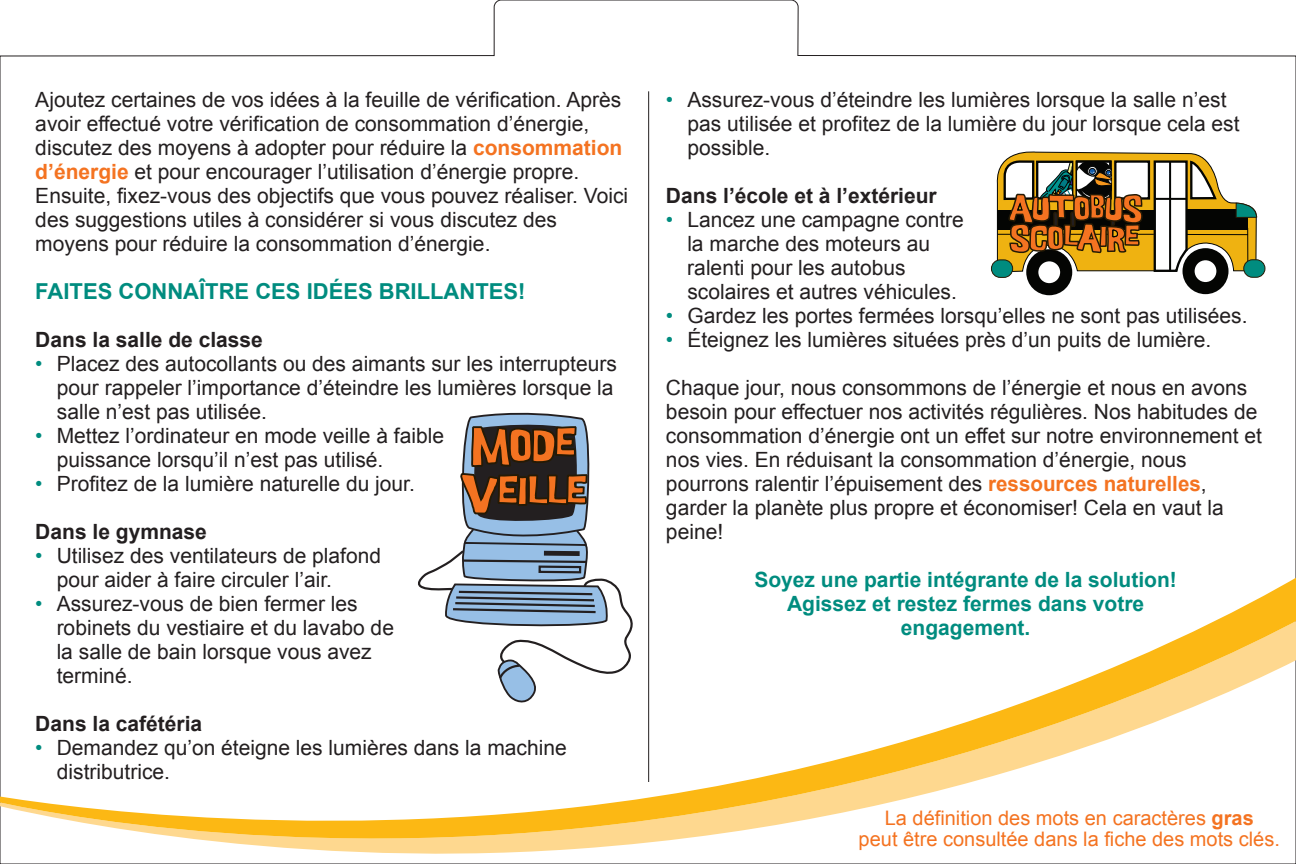
<style>
.page{position:relative;width:1296px;height:864px;background:#fff}
.page>*{position:absolute;margin:0;border:0;box-sizing:border-box;transform-origin:0 0}
.t1{font:700 22px "Arial";color:#008c7f}
.t2{font:21px/24px "Arial";color:#231f20}
.t3{font:700 21px/24px "Arial";color:#008c7f;text-align:center}
.t4{font:700 21px "Arial";color:#231f20}
.t5{font:20px/21px "Arial";color:#f47321;text-align:center}
.s1{font-weight:700;color:#f47321}
.s2{color:#008c7f}
.s3{font-weight:700}
</style>
<div class="page">
<hr style="left:648px;top:91px;width:1px;height:691px;background:#231f20">
<svg style="left:996px;top:55px;width:262px;height:2px"></svg>
<svg style="left:991px;top:260px;width:22px;height:17px"></svg>
<div style="left:991px;top:259px;width:22px;height:19px;border:1px solid #251a05;border-radius:9px"></div>
<div style="left:1244px;top:260px;width:21px;height:17px;background:#008c7f;border-radius:9px"></div>
<div style="left:1243px;top:259px;width:22px;height:19px;border:1px solid #251a05;border-radius:9px"></div>
<svg style="left:996px;top:151px;width:262px;height:145px"></svg>
<svg style="left:455px;top:412px;width:135px;height:144px;background:#82756f"></svg>
<svg style="left:0;top:556px;width:1296px;height:307px"></svg>
<p class="t2" style="left:35px;top:88px;width:594px">Ajoutez certaines de vos idées à la feuille de vérification. Après avoir effectué votre vérification de consommation d’énergie, discutez des moyens à adopter pour réduire la <span class="s1">consommation d’énergie</span> et pour encourager l’utilisation d’énergie propre.<br>Ensuite, fixez-vous des objectifs que vous pouvez réaliser. Voici des suggestions utiles à considérer si vous discutez des moyens pour réduire la consommation d’énergie.</p>
<p class="t1" style="left:35px;top:279px;width:492px">FAITES CONNAÎTRE CES IDÉES BRILLANTES!</p>
<p class="t4" style="left:35px;top:328px;width:229px">Dans la salle de classe</p>
<p class="t2" style="left:57px;top:352px;width:561px;text-indent:-22px"><span class="s2">•</span> Placez des autocollants ou des aimants sur les interrupteurs pour rappeler l’importance d’éteindre les lumières lorsque la salle n’est pas utilisée.</p>
<p class="t2" style="left:57px;top:424px;width:389px;text-indent:-21px"><span class="s2">•</span> Mettez l’ordinateur en mode veille à faible puissance lorsqu’il n’est pas utilisé.</p>
<p class="t2" style="left:35px;top:472px;width:381px"><span class="s2">•</span> Profitez de la lumière naturelle du jour.</p>
<p class="t4" style="left:35px;top:520px;width:173px">Dans le gymnase</p>
<p class="t2" style="left:57px;top:544px;width:326px;text-indent:-21px"><span class="s2">•</span> Utilisez des ventilateurs de plafond pour aider à faire circuler l’air.</p>
<p class="t2" style="left:57px;top:592px;width:339px;text-indent:-21px"><span class="s2">•</span> Assurez-vous de bien fermer les robinets du vestiaire et du lavabo de la salle de bain lorsque vous avez terminé.</p>
<p class="t4" style="left:35px;top:712px;width:168px">Dans la cafétéria</p>
<p class="t2" style="left:57px;top:736px;width:511px;text-indent:-22px"><span class="s2">•</span> Demandez qu’on éteigne les lumières dans la machine distributrice.</p>
<p class="t2" style="left:688px;top:88px;width:554px;text-indent:-22px"><span class="s2">•</span> Assurez-vous d’éteindre les lumières lorsque la salle n’est pas utilisée et profitez de la lumière du jour lorsque cela est possible.</p>
<p class="t4" style="left:666px;top:184px;width:272px">Dans l’école et à l’extérieur</p>
<p class="t2" style="left:687px;top:208px;width:278px;text-indent:-21px"><span class="s2">•</span> Lancez une campagne contre la marche des moteurs au ralenti pour les autobus scolaires et autres véhicules.</p>
<p class="t2" style="left:666px;top:304px;width:583px"><span class="s2">•</span> Gardez les portes fermées lorsqu’elles ne sont pas utilisées.</p>
<p class="t2" style="left:666px;top:328px;width:547px"><span class="s2">•</span> Éteignez les lumières situées près d’un puits de lumière.</p>
<p class="t2" style="left:666px;top:376px;width:598px">Chaque jour, nous consommons de l’énergie et nous en avons besoin pour effectuer nos activités régulières. Nos habitudes de consommation d’énergie ont un effet sur notre environnement et nos vies. En réduisant la consommation d’énergie, nous pourrons ralentir l’épuisement des <span class="s1">ressources naturelles</span>, garder la planète plus propre et économiser! Cela en vaut la peine!</p>
<p class="t3" style="left:754px;top:568px;width:424px">Soyez une partie intégrante de la solution!<br>Agissez et restez fermes dans votre engagement.</p>
<p class="t5" style="left:859px;top:807px;width:423px">La définition des mots en caractères <span class="s3">gras<br></span>peut être consultée dans la fiche des mots clés.</p>
</div>
